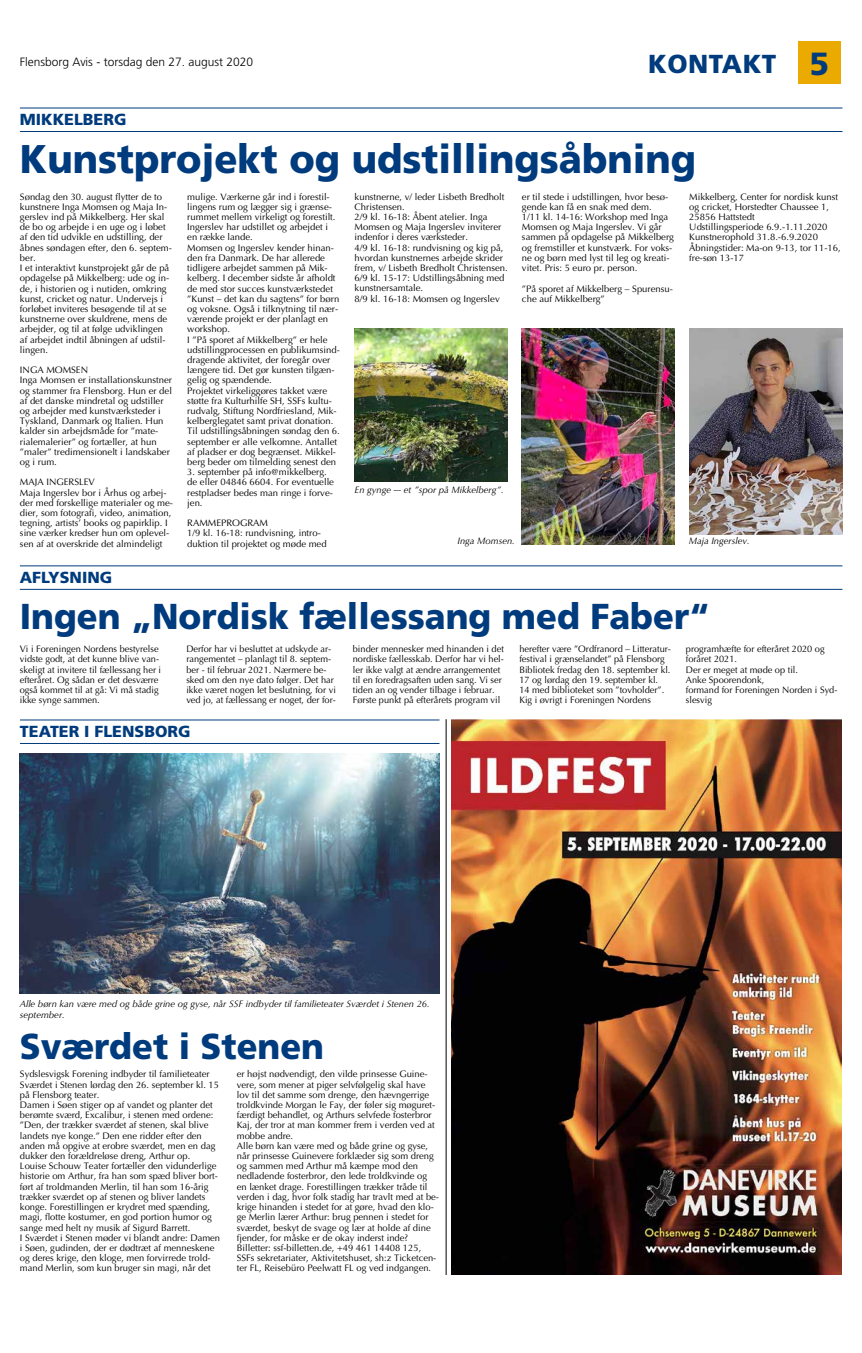
<style>
.page{position:relative;width:862px;height:1353px;background:#fff}
.page>*{position:absolute;margin:0;border:0;box-sizing:border-box;transform-origin:0 0}
.t1{font:900 40px "Frutiger";color:#003b7d;scale:.95 1}
.t2{font:900 36px "Frutiger";color:#003b7d;scale:.95 1}
.t3{font:900 26px "Frutiger";letter-spacing:.02em;color:#003b7d}
.t4{font:900 16px "Frutiger";color:#003b7d}
.t5{font:300 12px "Frutiger";color:#000}
.t6{font:9.4px/10.2px "Optima";color:#000}
.t7{font:italic 9.4px/10.2px "Optima";color:#000}
.s1{font-size:32px}
</style>
<div class="page">
<div style="left:798px;top:41px;width:43px;height:43px;background:#eaaa00"></div>
<hr style="left:20px;top:108px;width:822px;height:1px;background:#003b7d">
<hr style="left:20px;top:131px;width:822px;height:1px;background:#003b7d">
<hr style="left:20px;top:565px;width:822px;height:1px;background:#003b7d">
<hr style="left:20px;top:589px;width:822px;height:1px;background:#003b7d">
<hr style="left:20px;top:719px;width:419px;height:1px;background:#003b7d">
<hr style="left:20px;top:743px;width:419px;height:1px;background:#003b7d">
<img style="left:354px;top:328px;width:154px;height:153px">
<img style="left:522px;top:328px;width:153px;height:217px">
<img style="left:689px;top:328px;width:153px;height:206px">
<img style="left:20px;top:753px;width:419px;height:240px">
<img style="left:452px;top:719px;width:390px;height:555px">
<hr style="left:446px;top:719px;width:1px;height:555px;background:#000">
<p class="t5" style="left:20px;top:55px;width:235px">Flensborg Avis - torsdag den 27. august 2020</p>
<h3 class="t3" style="left:648px;top:48px;width:182px">KONTAKT <span class="s1">5</span></h3>
<h3 class="t4" style="left:20px;top:110px;width:108px">MIKKELBERG</h3>
<h1 class="t1" style="left:20px;top:135px;width:713px">Kunstprojekt og udstillingsåbning</h1>
<p class="t6" style="left:20px;top:191px;width:153px">Søndag den 30. august flytter de to kunstnere Inga Momsen og Maja In&shy;gerslev ind på Mikkelberg. Her skal de bo og arbejde i en uge og i løbet af den tid udvikle en udstilling, der åbnes søndagen efter, den 6. septem&shy;ber.<br>I et interaktivt kunstprojekt går de på opdagelse på Mikkelberg: ude og in&shy;de, i historien og i nutiden, omkring kunst, cricket og natur. Undervejs i forløbet inviteres besøgende til at se kunstnerne over skuldrene, mens de arbejder, og til at følge udviklingen af arbejdet indtil åbningen af udstil&shy;lingen.</p>
<p class="t6" style="left:20px;top:365px;width:153px">INGA MOMSEN<br>Inga Momsen er installationskunstner og stammer fra Flensborg. Hun er del af det danske mindretal og udstiller og arbejder med kunstværksteder i<br>Tyskland, Danmark og Italien. Hun kalder sin arbejdsmåde for ”mate&shy;rialemalerier” og fortæller, at hun ”maler” tredimensionelt i landskaber og i rum.</p>
<p class="t6" style="left:20px;top:477px;width:154px">MAJA INGERSLEV<br>Maja Ingerslev bor i Århus og arbej&shy;der med forskellige materialer og me&shy;dier, som fotografi, video, animation, tegning, artists’ books og papirklip. I sine værker kredser hun om oplevel&shy;sen af at overskride det almindeligt</p>
<h3 class="t4" style="left:20px;top:568px;width:94px">AFLYSNING</h3>
<p class="t6" style="left:187px;top:191px;width:154px">mulige. Værkerne går ind i forestil&shy;lingens rum og lægger sig i grænse&shy;rummet mellem virkeligt og forestilt.<br>Ingerslev har udstillet og arbejdet i en række lande.<br>Momsen og Ingerslev kender hinan&shy;den fra Danmark. De har allerede tidligere arbejdet sammen på Mik&shy;kelberg. I december sidste år afholdt de med stor succes kunstværkstedet ”Kunst – det kan du sagtens” for børn og voksne. Også i tilknytning til nær&shy;værende projekt er der planlagt en workshop.<br>I ”På sporet af Mikkelberg” er hele udstillingprocessen en publikumsind&shy;dragende aktivitet, der foregår over længere tid. Det gør kunsten tilgæn&shy;gelig og spændende.<br>Projektet virkeliggøres takket være støtte fra Kulturhilfe SH, SSFs kultu&shy;rudvalg, Stiftung Nordfriesland, Mik&shy;kelberglegatet samt privat donation.<br>Til udstillingsåbningen søndag den 6. september er alle velkomne. Antallet af pladser er dog begrænset. Mikkel&shy;berg beder om tilmelding senest den</p>
<p class="t6" style="left:187px;top:467px;width:148px">3. september på info@mikkelberg. de eller 04846 6604. For eventuelle restpladser bedes man ringe i forve&shy;jen.</p>
<p class="t6" style="left:187px;top:518px;width:141px">RAMMEPROGRAM<br>1/9 kl. 16-18: rundvisning, intro&shy;duktion til projektet og møde med</p>
<p class="t6" style="left:355px;top:191px;width:155px">kunstnerne, v/ leder Lisbeth Bredholt<br>Christensen.<br>2/9 kl. 16-18: Åbent atelier. Inga<br>Momsen og Maja Ingerslev inviterer indenfor i deres værksteder.<br>4/9 kl. 16-18: rundvisning og kig på, hvordan kunstnernes arbejde skrider frem, v/ Lisbeth Bredholt Christensen.<br>6/9 kl. 15-17: Udstillingsåbning med kunstnersamtale.<br>8/9 kl. 16-18: Momsen og Ingerslev</p>
<p class="t6" style="left:522px;top:191px;width:153px">er til stede i udstillingen, hvor besø&shy;gende kan få en snak med dem.<br>1/11 kl. 14-16: Workshop med Inga Momsen og Maja Ingerslev. Vi går sammen på opdagelse på Mikkelberg og fremstiller et kunstværk. For voks&shy;ne og børn med lyst til leg og kreati&shy;vitet. Pris: 5 euro pr. person.</p>
<p class="t6" style="left:522px;top:283px;width:152px">”På sporet af Mikkelberg – Spurensu&shy;che auf Mikkelberg”</p>
<p class="t6" style="left:689px;top:191px;width:153px">Mikkelberg, Center for nordisk kunst og cricket, Horstedter Chaussee 1,<br>25856 Hattstedt<br>Udstillingsperiode 6.9.-1.11.2020<br>Kunstnerophold 31.8.-6.9.2020<br>Åbningstider: Ma-on 9-13, tor 11-16, fre-søn 13-17</p>
<p class="t7" style="left:355px;top:485px;width:151px">En gynge –- et ”spor på Mikkelberg”.</p>
<p class="t7" style="left:457px;top:536px;width:59px">Inga Momsen.</p>
<p class="t7" style="left:689px;top:536px;width:62px">Maja Ingerslev.</p>
<h2 class="t2" style="left:20px;top:594px;width:728px">Ingen „Nordisk fællessang med Faber“</h2>
<p class="t6" style="left:20px;top:644px;width:143px">Vi i Foreningen Nordens bestyrelse vidste godt, at det kunne blive van&shy;skeligt at invitere til fællessang her i efteråret. Og sådan er det desværre også kommet til at gå: Vi må stadig ikke synge sammen.</p>
<p class="t6" style="left:186px;top:644px;width:151px">Derfor har vi besluttet at udskyde ar&shy;rangementet – planlagt til 8. septem&shy;ber - til februar 2021. Nærmere be&shy;sked om den nye dato følger. Det har ikke været nogen let beslutning, for vi ved jo, at fællessang er noget, der for-</p>
<p class="t6" style="left:353px;top:644px;width:153px">binder mennesker med hinanden i det nordiske fællesskab. Derfor har vi hel&shy;ler ikke valgt at ændre arrangementet til en foredragsaften uden sang. Vi ser tiden an og vender tilbage i februar.<br>Første punkt på efterårets program vil</p>
<p class="t6" style="left:519px;top:644px;width:153px">herefter være ”Ordfranord – Litteratur&shy;festival i grænselandet” på Flensborg Bibliotek fredag den 18. september kl.<br>17 og lørdag den 19. september kl.<br>14 med biblioteket som ”tovholder”.<br>Kig i øvrigt i Foreningen Nordens</p>
<p class="t6" style="left:686px;top:644px;width:153px">programhæfte for efteråret 2020 og foråret 2021.<br>Der er meget at møde op til.<br>Anke Spoorendonk,<br>formand for Foreningen Norden i Syd&shy;slesvig</p>
<h3 class="t4" style="left:20px;top:722px;width:172px">TEATER I FLENSBORG</h3>
<p class="t7" style="left:20px;top:999px;width:411px">Alle børn kan være med og både grine og gyse, når SSF indbyder til familieteater Sværdet i Stenen 26. september.</p>
<h2 class="t2" style="left:20px;top:1024px;width:322px">Sværdet i Stenen</h2>
<p class="t6" style="left:20px;top:1069px;width:202px">Sydslesvigsk Forening indbyder til familieteater Sværdet i Stenen lørdag den 26. september kl. 15 på Flensborg teater.<br>Damen i Søen stiger op af vandet og planter det berømte sværd, Excalibur, i stenen med ordene: ”Den, der trækker sværdet af stenen, skal blive landets nye konge.” Den ene ridder efter den anden må opgive at erobre sværdet, men en dag dukker den forældreløse dreng, Arthur op.<br>Louise Schouw Teater fortæller den vidunderlige historie om Arthur, fra han som spæd bliver bort&shy;ført af troldmanden Merlin, til han som 16-årig trækker sværdet op af stenen og bliver landets konge. Forestillingen er krydret med spænding, magi, flotte kostumer, en god portion humor og sange med helt ny musik af Sigurd Barrett.<br>I Sværdet i Stenen møder vi blandt andre: Damen i Søen, gudinden, der er dødtræt af menneskene og deres krige, den kloge, men forvirrede trold&shy;mand Merlin, som kun bruger sin magi, når det</p>
<p class="t6" style="left:237px;top:1069px;width:204px">er højst nødvendigt, den vilde prinsesse Guine&shy;vere, som mener at piger selvfølgelig skal have lov til det samme som drenge, den hævngerrige troldkvinde Morgan le Fay, der føler sig møguret&shy;færdigt behandlet, og Arthurs selvfede fosterbror Kaj, der tror at man kommer frem i verden ved at mobbe andre.<br>Alle børn kan være med og både grine og gyse, når prinsesse Guinevere forklæder sig som dreng og sammen med Arthur må kæmpe mod den nedladende fosterbror, den lede troldkvinde og en lænket drage. Forestillingen trækker tråde til verden i dag, hvor folk stadig har travlt med at be&shy;krige hinanden i stedet for at gøre, hvad den klo&shy;ge Merlin lærer Arthur: brug pennen i stedet for sværdet, beskyt de svage og lær at holde af dine fjender, for måske er de okay inderst inde?<br>Billetter: ssf-billetten.de, +49 461 14408 125, SSFs sekretariater, Aktivitetshuset, sh:z Ticketcen&shy;ter FL, Reisebüro Peelwatt FL og ved indgangen.</p>
</div>
